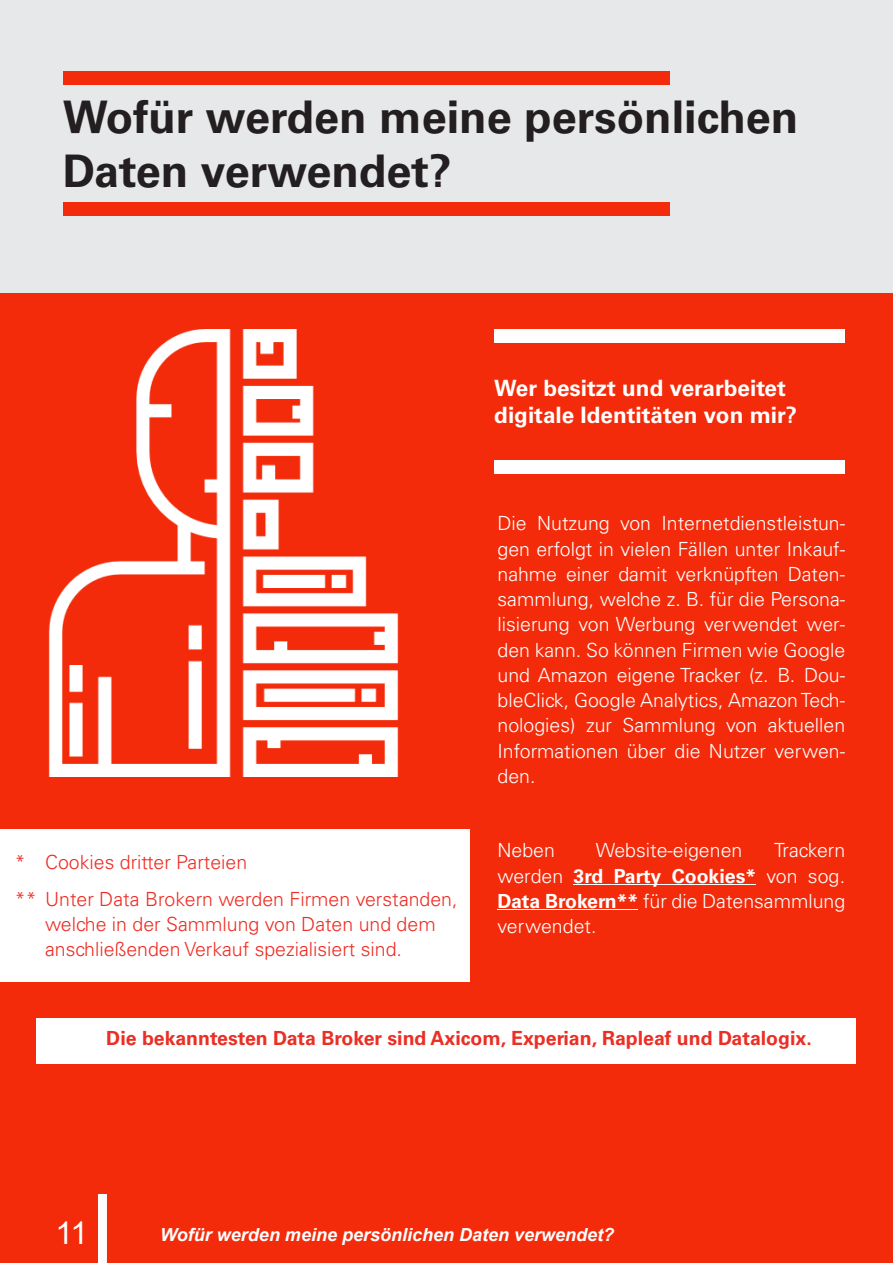
<style>
.page{position:relative;width:893px;height:1263px;background:#f32b0a}
.page>*{position:absolute;margin:0;border:0;box-sizing:border-box;transform-origin:0 0}
.t1{font:700 45px/54px "Univers LT Std";color:#231f20}
.t2{font:31.5px "Arial";color:#fff}
.t3{font:700 22.5px/27px "Univers LT Std";color:#fff}
.t4{font:300 19.5px/25.2px "Univers LT Std";color:#fff;text-align:justify}
.t5{font:300 19.5px/37.2px "Univers LT Std";color:#ee2d24}
.t6{font:700 19.5px "Univers LT Std";color:#ec2e24}
.t7{font:italic 700 18px "Arial";color:#fff}
.s1{font-weight:700}
</style>
<div class="page">
<img style="left:98px;top:1195px;width:8px;height:68px">
<div style="left:494px;top:330px;width:351px;height:13px;background:#fff"></div>
<div style="left:494px;top:460px;width:351px;height:14px;background:#fff"></div>
<div style="left:0;top:0;width:893px;height:292px;background:#e7e8e9"></div>
<div style="left:37px;top:1019px;width:819px;height:45px;background:#fff"></div>
<div style="left:63px;top:72px;width:607px;height:13px;background:#f32b0a"></div>
<div style="left:63px;top:203px;width:607px;height:13px;background:#f32b0a"></div>
<img style="left:48px;top:330px;width:351px;height:446px">
<hr style="left:574px;top:884px;width:182px;height:1px;background:#fff">
<hr style="left:497px;top:909px;width:141px;height:1px;background:#fff">
<div style="left:0;top:829px;width:470px;height:153px;background:#fff"></div>
<h1 class="t1" style="left:63px;top:96px;width:737px">Wofür werden meine persönlichen<br>Daten verwendet?</h1>
<p class="t3" style="left:494px;top:378px;width:304px">Wer besitzt und verarbeitet digitale Identitäten von mir?</p>
<p class="t5" style="left:15px;top:846px;width:444px;text-indent:30px">Cookies dritter Parteien<br>** Unter Data Brokern werden Firmen verstanden,</p>
<p class="t5" style="left:45px;top:914px;width:392px;line-height:25.2px">welche in der Sammlung von Daten und dem anschließenden Verkauf spezialisiert sind.</p>
<p class="t5" style="left:15px;top:846px;width:12px">*</p>
<p class="t4" style="left:497px;top:513px;width:349px">Die Nutzung von Internetdienstleistun&shy;gen erfolgt in vielen Fällen unter Inkauf&shy;nahme einer damit verknüpften Daten&shy;sammlung, welche z. B. für die Persona&shy;lisierung von Werbung verwendet wer&shy;den kann. So können Firmen wie Google und Amazon eigene Tracker (z. B. Dou&shy;bleClick, Google Analytics, Amazon Tech&shy;nologies) zur Sammlung von aktuellen Informationen über die Nutzer verwen&shy;den.</p>
<p class="t4" style="left:497px;top:840px;width:349px;text-indent:277px">Trackern werden <span class="s1">3rd Party Cookies*</span> von sog.<br><span class="s1">Data Brokern**</span> für die Datensammlung verwendet.</p>
<p class="t4" style="left:497px;top:840px;width:59px">Neben</p>
<p class="t4" style="left:596px;top:840px;width:148px">Website-eigenen</p>
<p class="t6" style="left:106px;top:1031px;width:707px">Die bekanntesten Data Broker sind Axicom, Experian, Rapleaf und Datalogix.</p>
<h2 class="t2" style="left:55px;top:1221px;width:34px">11</h2>
<p class="t7" style="left:160px;top:1228px;width:455px">Wofür werden meine persönlichen Daten verwendet?</p>
</div>
